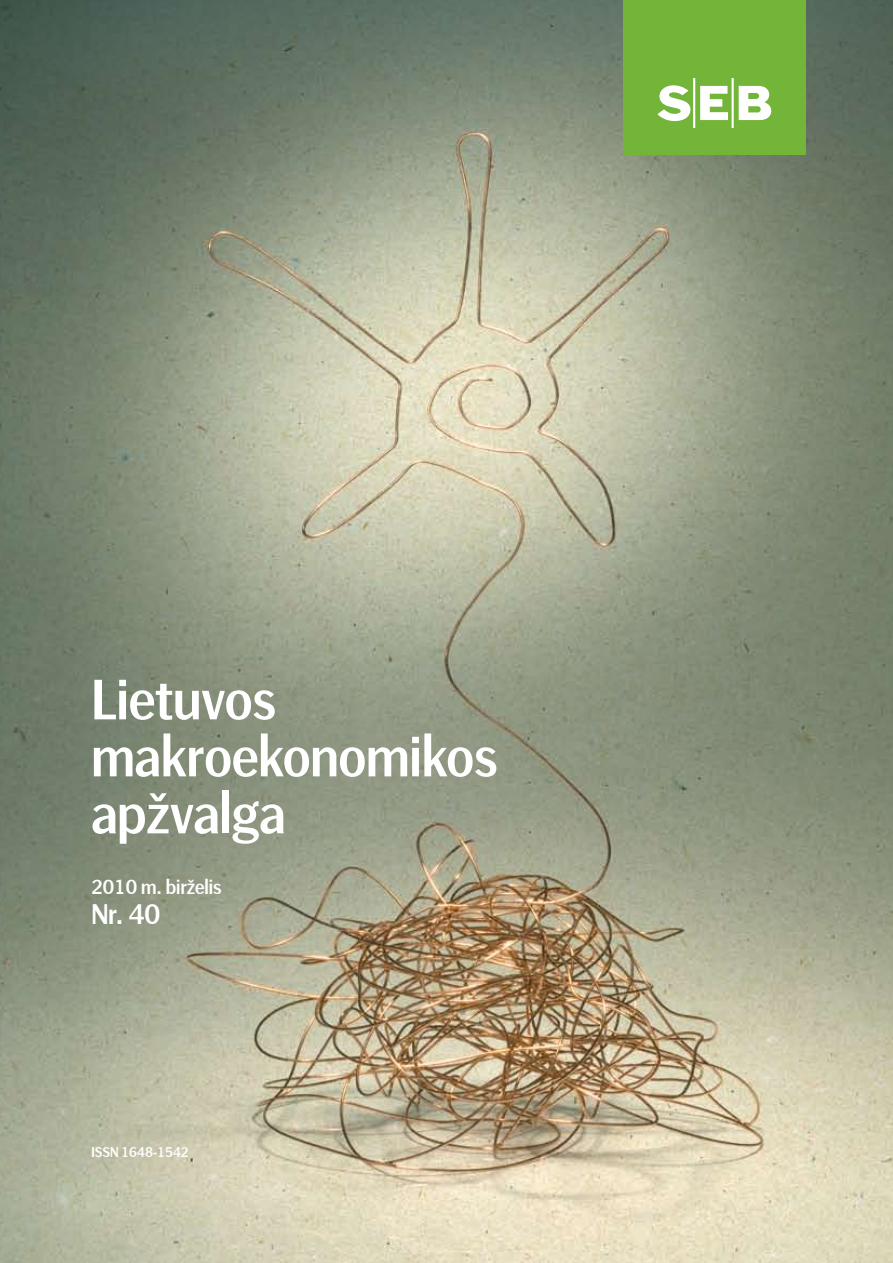
<style>
.page{position:relative;width:893px;height:1263px;background:#fff}
.page>*{position:absolute;margin:0;border:0;box-sizing:border-box;transform-origin:0 0}
.t1{font:54.9px/57px "SEB Basic LT";color:#fff}
.t2{font:27px "SEB Basic LT";color:#fff}
.t3{font:19.5px "SEB Basic LT";color:#fff}
.t4{font:13.5px "SEB Basic LT";color:#fff}
</style>
<div class="page">
<img style="left:0;top:0;width:893px;height:1263px">
<div style="left:623px;top:0;width:182px;height:154px;background:#73b539"></div>
<svg style="left:657px;top:78px;width:114px;height:50px"></svg>
<p class="t1" style="left:91px;top:672px;width:407px">Lietuvos makroekonomikos apžvalga</p>
<p class="t3" style="left:91px;top:875px;width:132px">2010 m. birželis</p>
<p class="t2" style="left:91px;top:898px;width:70px">Nr. 40</p>
<p class="t4" style="left:91px;top:1144px;width:99px">ISSN 1648-1542</p>
</div>
